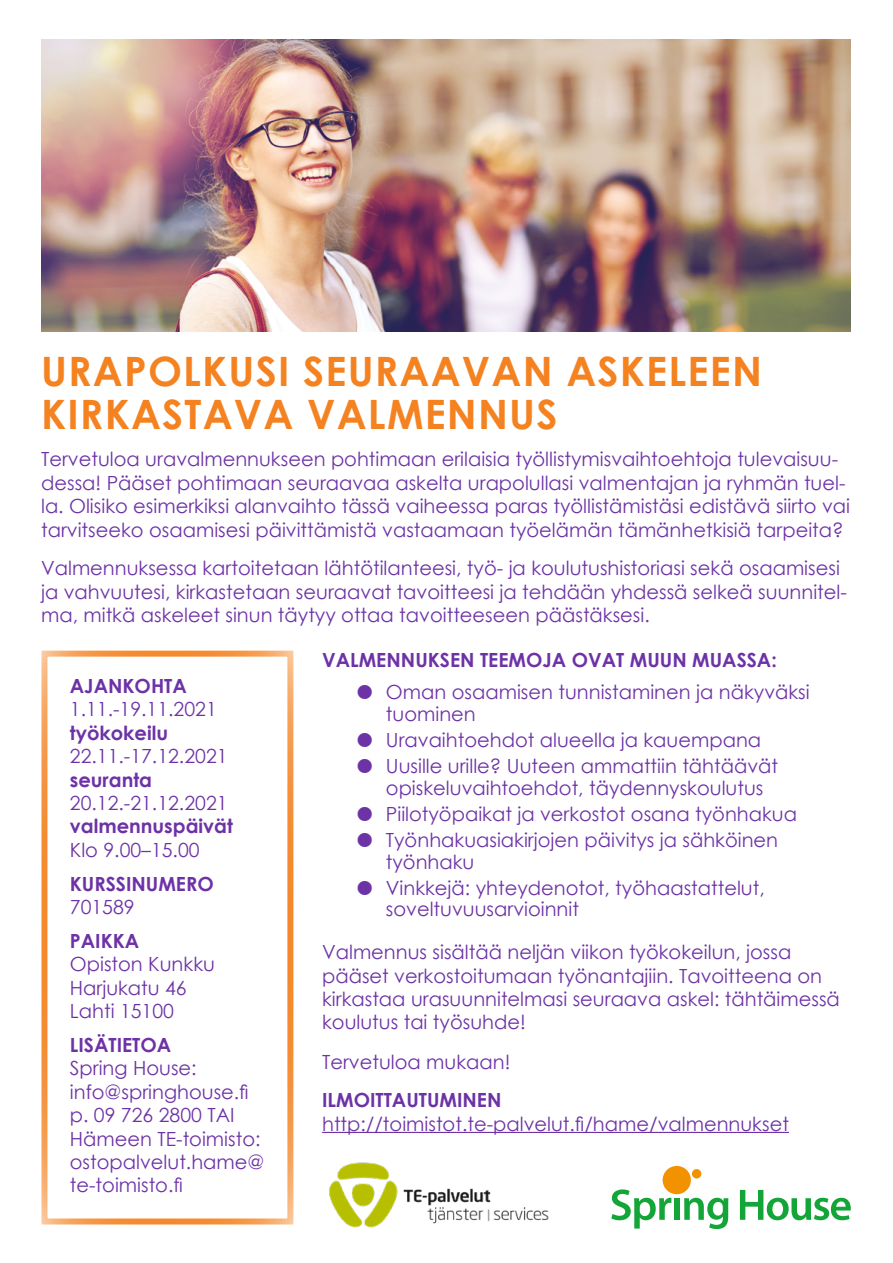
<style>
.page{position:relative;width:893px;height:1263px;background:#fff}
.page>*{position:absolute;margin:0;border:0;box-sizing:border-box;transform-origin:0 0}
.t1{font:700 40.5px/43.5px "Century Gothic";letter-spacing:.03em;color:#f58220}
.t2{font:19.5px/23.4px "Century Gothic";color:#6d32a6}
.t3{font:700 19.5px "Century Gothic";color:#6d32a6}
.s1{font-weight:700}
</style>
<div class="page">
<img style="left:41px;top:40px;width:809px;height:292px">
<img style="left:329px;top:1162px;width:220px;height:66px">
<svg style="left:611px;top:1189px;width:60px;height:39px"></svg>
<div style="left:674px;top:1198px;width:5px;height:22px;background:#13a538"></div>
<svg style="left:684px;top:1198px;width:44px;height:31px"></svg>
<svg style="left:740px;top:1190px;width:111px;height:30px"></svg>
<div style="left:663px;top:1166px;width:28px;height:28px;background:#f39200;border-radius:50%"></div>
<div style="left:692px;top:1169px;width:9px;height:9px;background:#f39200;border-radius:50%"></div>
<div style="left:41px;top:651px;width:252px;height:573px;border:6px solid #f58220"></div>
<hr style="left:322px;top:1132px;width:467px;height:1px;background:#6d32a6">
<p class="t1" style="left:41px;top:347px;width:722px">URAPOLKUSI SEURAAVAN ASKELEEN<br>KIRKASTAVA VALMENNUS</p>
<p class="t2" style="left:41px;top:447px;width:810px">Tervetuloa uravalmennukseen pohtimaan erilaisia työllistymisvaihtoehtoja tulevaisuu&shy;dessa! Pääset pohtimaan seuraavaa askelta urapolullasi valmentajan ja ryhmän tuel&shy;la. Olisiko esimerkiksi alanvaihto tässä vaiheessa paras työllistämistäsi edistävä siirto vai tarvitseeko osaamisesi päivittämistä vastaamaan työelämän tämänhetkisiä tarpeita?</p>
<p class="t2" style="left:41px;top:556px;width:807px">Valmennuksessa kartoitetaan lähtötilanteesi, työ- ja koulutushistoriasi sekä osaamisesi ja vahvuutesi, kirkastetaan seuraavat tavoitteesi ja tehdään yhdessä selkeä suunnitel&shy;ma, mitkä askeleet sinun täytyy ottaa tavoitteeseen päästäksesi.</p>
<p class="t3" style="left:70px;top:671px;width:119px">AJANKOHTA</p>
<p class="t2" style="left:70px;top:697px;width:148px">1.11.-19.11.2021</p>
<p class="t2" style="left:70px;top:721px;width:159px"><span class="s1">työkokeilu<br></span>22.11.-17.12.2021</p>
<p class="t2" style="left:70px;top:767px;width:159px"><span class="s1">seuranta<br></span>20.12.-21.12.2021</p>
<p class="t3" style="left:70px;top:811px;width:165px">valmennuspäivät</p>
<p class="t2" style="left:70px;top:838px;width:131px">Klo 9.00–15.00</p>
<p class="t3" style="left:70px;top:869px;width:145px">KURSSINUMERO</p>
<p class="t2" style="left:70px;top:895px;width:66px">701589</p>
<p class="t3" style="left:70px;top:926px;width:71px">PAIKKA</p>
<p class="t2" style="left:70px;top:952px;width:147px">Opiston Kunkku</p>
<p class="t2" style="left:70px;top:976px;width:118px">Harjukatu 46</p>
<p class="t2" style="left:70px;top:999px;width:106px">Lahti 15100</p>
<p class="t3" style="left:70px;top:1030px;width:103px">LISÄTIETOA</p>
<p class="t2" style="left:70px;top:1056px;width:128px">Spring House:</p>
<p class="t2" style="left:70px;top:1080px;width:180px">info@springhouse.fi</p>
<p class="t2" style="left:70px;top:1103px;width:166px">p. 09 726 2800 TAI</p>
<p class="t2" style="left:70px;top:1126px;width:192px">Hämeen TE-toimisto:</p>
<p class="t2" style="left:70px;top:1150px;width:196px">ostopalvelut.hame@ te-toimisto.fi</p>
<p class="t3" style="left:322px;top:645px;width:456px">VALMENNUKSEN TEEMOJA OVAT MUUN MUASSA:</p>
<p class="t2" style="left:386px;top:681px;width:425px;line-height:21.8px">Oman osaamisen tunnistaminen ja näkyväksi tuominen</p>
<p class="t2" style="left:386px;top:728px;width:377px">Uravaihtoehdot alueella ja kauempana</p>
<p class="t2" style="left:386px;top:755px;width:394px;line-height:21.8px">Uusille urille? Uuteen ammattiin tähtäävät opiskeluvaihtoehdot, täydennyskoulutus</p>
<p class="t2" style="left:386px;top:802px;width:413px">Piilotyöpaikat ja verkostot osana työnhakua</p>
<p class="t2" style="left:386px;top:829px;width:394px;line-height:21.8px">Työnhakuasiakirjojen päivitys ja sähköinen työnhaku</p>
<p class="t2" style="left:386px;top:876px;width:380px;line-height:21.8px">Vinkkejä: yhteydenotot, työhaastattelut, soveltuvuusarvioinnit</p>
<p class="t2" style="left:322px;top:940px;width:519px">Valmennus sisältää neljän viikon työkokeilun, jossa pääset verkostoitumaan työnantajiin. Tavoitteena on kirkastaa urasuunnitelmasi seuraava askel: tähtäimessä koulutus tai työsuhde!</p>
<p class="t2" style="left:322px;top:1049px;width:190px">Tervetuloa mukaan!</p>
<p class="t2" style="left:322px;top:1088px;width:468px"><span class="s1">ILMOITTAUTUMINEN </span>http://toimistot.te-palvelut.fi/hame/valmennukset</p>
</div>
